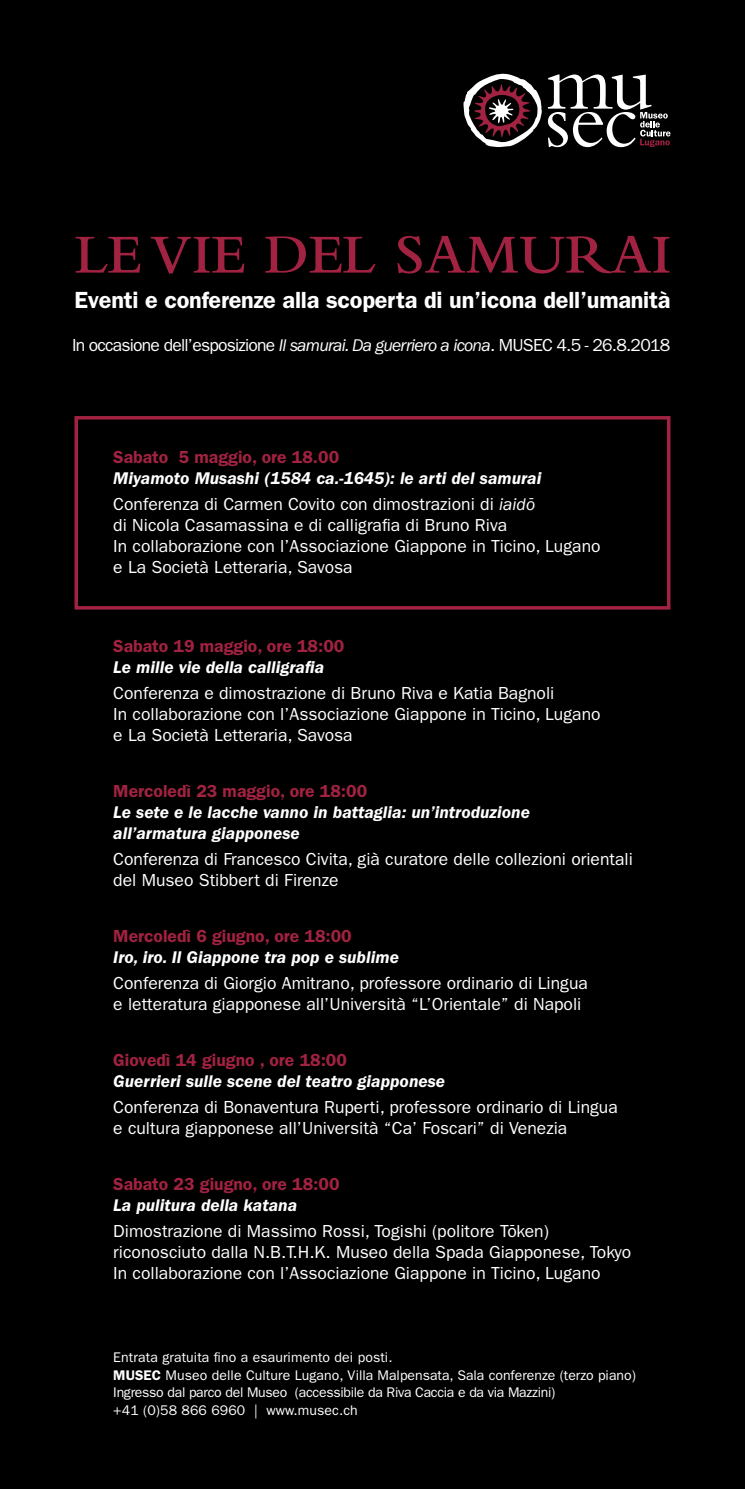
<style>
.page{position:relative;width:745px;height:1489px;background:#fff}
.page>*{position:absolute;margin:0;border:0;box-sizing:border-box;transform-origin:0 0}
.t1{font:600 57.4px "Bembo Std";color:#a12241}
.t2{font:600 23.45px "ITC Franklin Gothic Std";letter-spacing:-.01em;color:#fff}
.t3{font:17.5px/21px "ITC Franklin Gothic Std";color:#fff}
.t4{font:italic 600 17.5px/25.9px "ITC Franklin Gothic Std";color:#fff}
.t5{font:600 17.5px "ITC Franklin Gothic Std";color:#a12241}
.t6{font:17.5px "ITC Franklin Gothic Std";letter-spacing:-.045em;color:#fff}
.t7{font:italic 17.5px "Bembo Std";color:#fff}
.t8{font:14px/17.5px "ITC Franklin Gothic Std";color:#fff}
.s1{font-style:italic}
.s2{font-weight:400;font-style:normal}
.s3{font-weight:400}
.s4{font-weight:600}
</style>
<div class="page">
<div style="left:0;top:0;width:744px;height:1488px;background:#000"></div>
<svg style="left:463px;top:74px;width:78px;height:73px"></svg>
<svg style="left:547px;top:74px;width:123px;height:73px"></svg>
<div style="left:74px;top:416px;width:596px;height:193px;border:4px solid #a12241"></div>
<h1 class="t1" style="left:74px;top:223px;width:598px">LE VIE DEL SAMURAI</h1>
<h2 class="t2" style="left:74px;top:286px;width:597px">Eventi e conferenze alla scoperta di un’icona dell’umanità</h2>
<p class="t6" style="left:72px;top:334px;width:599px">In occasione dell’esposizione <span class="s1">Il samurai. Da guerriero a icona</span>. MUSEC 4.5 - 26.8.2018</p>
<p class="t5" style="left:113px;top:447px;width:227px">Sabato 5 maggio, ore 18.00</p>
<p class="t4" style="left:113px;top:465px;width:429px">Miyamoto Musashi (1584 ca.-1645): le arti del samurai<br><span class="s2">Conferenza di Carmen Covito con dimostrazioni di</span> <span class="s3">iaido</span><sup>-</sup></p>
<p class="t3" style="left:113px;top:515px;width:488px">di Nicola Casamassina e di calligrafia di Bruno Riva<br>In collaborazione con l’Associazione Giappone in Ticino, Lugano e La Società Letteraria, Savosa</p>
<p class="t5" style="left:113px;top:635px;width:232px">Sabato 19 maggio, ore 18:00</p>
<p class="t4" style="left:113px;top:654px;width:212px">Le mille vie della calligrafia</p>
<p class="t3" style="left:113px;top:682px;width:488px">Conferenza e dimostrazione di Bruno Riva e Katia Bagnoli<br>In collaborazione con l’Associazione Giappone in Ticino, Lugano e La Società Letteraria, Savosa</p>
<p class="t5" style="left:113px;top:780px;width:255px">Mercoledì 23 maggio, ore 18:00</p>
<p class="t4" style="left:113px;top:801px;width:418px;line-height:21px">Le sete e le lacche vanno in battaglia: un’introduzione all’armatura giapponese</p>
<p class="t3" style="left:113px;top:848px;width:521px">Conferenza di Francesco Civita, già curatore delle collezioni orientali del Museo Stibbert di Firenze</p>
<p class="t5" style="left:113px;top:925px;width:240px">Mercoledì 6 giugno, ore 18:00</p>
<p class="t4" style="left:113px;top:944px;width:287px">Iro, iro. Il Giappone tra pop e sublime</p>
<p class="t3" style="left:113px;top:972px;width:476px">Conferenza di Giorgio Amitrano, professore ordinario di Lingua e letteratura giapponese all’Università “L’Orientale” di Napoli</p>
<p class="t5" style="left:113px;top:1049px;width:235px">Giovedì 14 giugno , ore 18:00</p>
<p class="t4" style="left:113px;top:1068px;width:333px">Guerrieri sulle scene del teatro giapponese</p>
<p class="t3" style="left:113px;top:1096px;width:505px">Conferenza di Bonaventura Ruperti, professore ordinario di Lingua e cultura giapponese all’Università “Ca’ Foscari” di Venezia</p>
<p class="t5" style="left:113px;top:1173px;width:227px">Sabato 23 giugno, ore 18:00</p>
<p class="t4" style="left:113px;top:1192px;width:185px">La pulitura della katana</p>
<p class="t3" style="left:113px;top:1220px;width:437px">Dimostrazione di Massimo Rossi, Togishi (politore Token)</p>
<p class="t7" style="left:509px;top:1213px;width:7px">-</p>
<p class="t3" style="left:113px;top:1241px;width:519px">riconosciuto dalla N.B.T.H.K. Museo della Spada Giapponese, Tokyo<br>In collaborazione con l’Associazione Giappone in Ticino, Lugano</p>
<p class="t8" style="left:113px;top:1348px;width:523px">Entrata gratuita fino a esaurimento dei posti.<br><span class="s4">MUSEC</span> Museo delle Culture Lugano, Villa Malpensata, Sala conferenze (terzo piano)<br>Ingresso dal parco del Museo (accessibile da Riva Caccia e da via Mazzini)<br>+41 (0)58 866 6960 | www.musec.ch</p>
</div>
